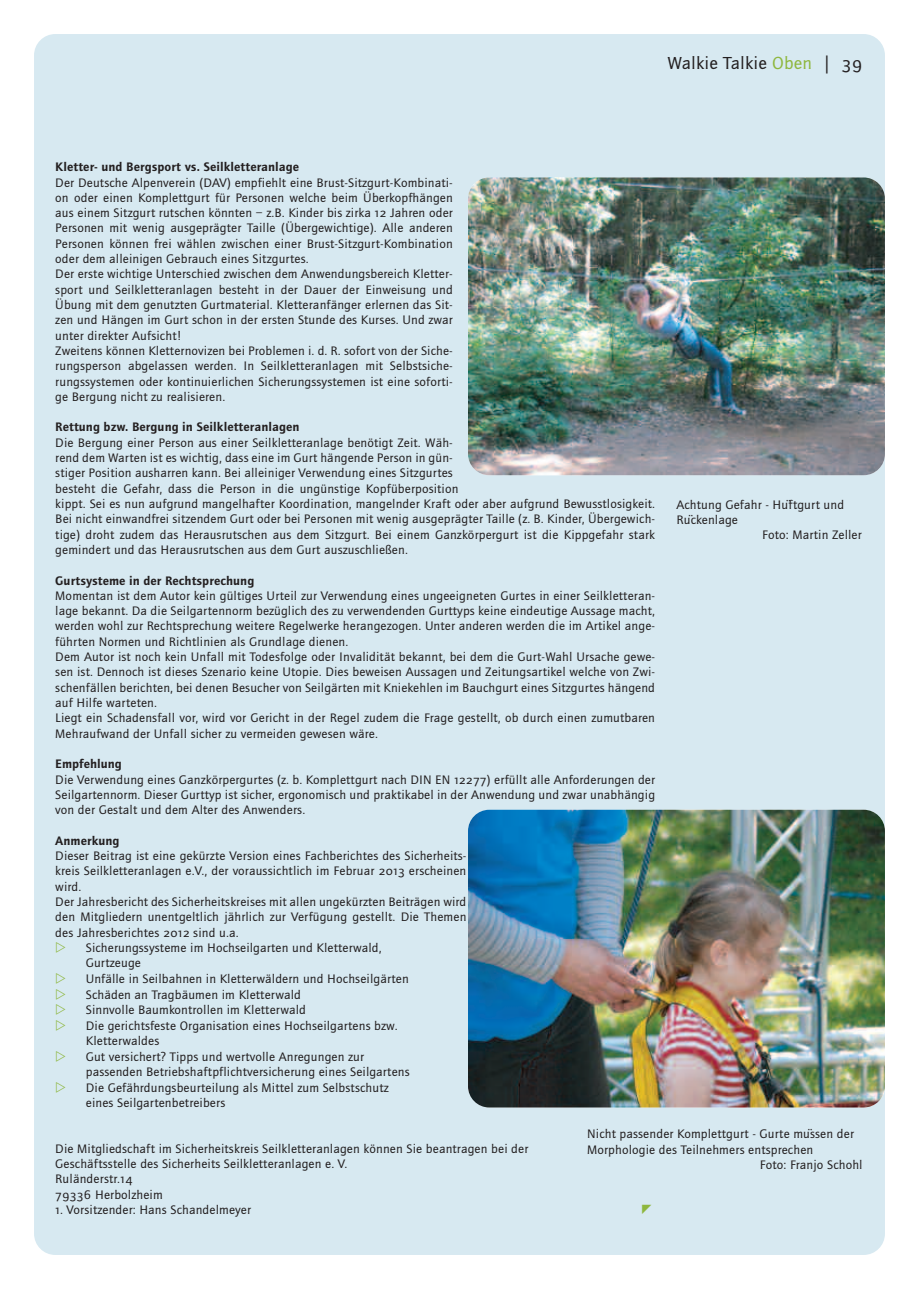
<style>
.page{position:relative;width:919px;height:1289px;background:#fff}
.page>*{position:absolute;margin:0;border:0;box-sizing:border-box;transform-origin:0 0}
.t1{font:18px "FH Key Sans";color:#231f20}
.t2{font:12.75px/15.3px "FH Key Sans";color:#231f20}
.t3{font:700 12.75px "FH Key Sans";color:#231f20}
.s1{color:#8eb73e}
.s2{font-family:"Microsoft Sans Serif"}
</style>
<div class="page">
<div style="left:34px;top:34px;width:850px;height:1220px;background:#d7e9f1;border-radius:21px"></div>
<img style="left:468px;top:177px;width:416px;height:298px;border-radius:21px">
<img style="left:468px;top:809px;width:416px;height:298px;border-radius:21px">
<h1 class="t1" style="left:667px;top:57px;width:196px">Walkie Talkie <span class="s1">Oben</span> | 39</h1>
<p class="t3" style="left:55px;top:163px;width:245px">Kletter- und Bergsport vs. Seilkletteranlage</p>
<p class="t2" style="left:55px;top:176px;width:399px">Der Deutsche Alpenverein (DAV) empfiehlt eine Brust-Sitzgurt-Kombinati&shy;on oder einen Komplettgurt für Personen welche beim Überkopfhängen aus einem Sitzgurt rutschen könnten – z.B. Kinder bis zirka 12 Jahren oder Personen mit wenig ausgeprägter Taille (Übergewichtige). Alle anderen Personen können frei wählen zwischen einer Brust-Sitzgurt-Kombination oder dem alleinigen Gebrauch eines Sitzgurtes.<br>Der erste wichtige Unterschied zwischen dem Anwendungsbereich Kletter&shy;sport und Seilkletteranlagen besteht in der Dauer der Einweisung und Übung mit dem genutzten Gurtmaterial. Kletteranfänger erlernen das Sit&shy;zen und Hängen im Gurt schon in der ersten Stunde des Kurses. Und zwar unter direkter Aufsicht!<br>Zweitens können Kletternovizen bei Problemen i. d. R. sofort von der Siche&shy;rungsperson abgelassen werden. In Seilkletteranlagen mit Selbstsiche&shy;rungssystemen oder kontinuierlichen Sicherungssystemen ist eine soforti&shy;ge Bergung nicht zu realisieren.</p>
<p class="t3" style="left:55px;top:423px;width:246px">Rettung bzw. Bergung in Seilkletteranlagen</p>
<p class="t2" style="left:55px;top:436px;width:601px">Die Bergung einer Person aus einer Seilkletteranlage benötigt Zeit. Wäh-<br>rend dem Warten ist es wichtig, dass eine im Gurt hängende Person in gün-<br>stiger Position ausharren kann. Bei alleiniger Verwendung eines Sitzgurtes<br>besteht die Gefahr, dass die Person in die ungünstige Kopfüberposition<br>kippt. Sei es nun aufgrund mangelhafter Koordination, mangelnder Kraft oder aber aufgrund Bewusstlosigkeit.<br>Bei nicht einwandfrei sitzendem Gurt oder bei Personen mit wenig ausgeprägter Taille (z. B. Kinder, Übergewich&shy;tige) droht zudem das Herausrutschen aus dem Sitzgurt. Bei einem Ganzkörpergurt ist die Kippgefahr stark gemindert und das Herausrutschen aus dem Gurt auszuschließen.</p>
<p class="t3" style="left:55px;top:576px;width:200px">Gurtsysteme in der Rechtsprechung</p>
<p class="t2" style="left:55px;top:589px;width:601px">Momentan ist dem Autor kein gültiges Urteil zur Verwendung eines ungeeigneten Gurtes in einer Seilkletteran&shy;lage bekannt. Da die Seilgartennorm bezüglich des zu verwendenden Gurttyps keine eindeutige Aussage macht, werden wohl zur Rechtsprechung weitere Regelwerke herangezogen. Unter anderen werden die im Artikel ange&shy;führten Normen und Richtlinien als Grundlage dienen.<br>Dem Autor ist noch kein Unfall mit Todesfolge oder Invalidität bekannt, bei dem die Gurt-Wahl Ursache gewe&shy;sen ist. Dennoch ist dieses Szenario keine Utopie. Dies beweisen Aussagen und Zeitungsartikel welche von Zwi&shy;schenfällen berichten, bei denen Besucher von Seilgärten mit Kniekehlen im Bauchgurt eines Sitzgurtes hängend auf Hilfe warteten.<br>Liegt ein Schadensfall vor, wird vor Gericht in der Regel zudem die Frage gestellt, ob durch einen zumutbaren Mehraufwand der Unfall sicher zu vermeiden gewesen wäre.</p>
<p class="t3" style="left:55px;top:759px;width:68px">Empfehlung</p>
<p class="t2" style="left:55px;top:773px;width:601px;text-align:justify">Die Verwendung eines Ganzkörpergurtes (z. b. Komplettgurt nach DIN EN 12277) erfüllt alle Anforderungen der Seilgartennorm. Dieser Gurttyp ist sicher, ergonomisch und praktikabel in der Anwendung und zwar unabhängig von der Gestalt und dem Alter des Anwenders.</p>
<p class="t3" style="left:55px;top:836px;width:66px">Anmerkung</p>
<p class="t2" style="left:55px;top:849px;width:412px">Dieser Beitrag ist eine gekürzte Version eines Fachberichtes des Sicherheits-</p>
<p class="t2" style="left:55px;top:864px;width:412px">kreis Seilkletteranlagen e.V., der voraussichtlich im Februar 2013 erscheinen</p>
<p class="t2" style="left:55px;top:880px;width:28px">wird.</p>
<p class="t2" style="left:55px;top:895px;width:412px">Der Jahresbericht des Sicherheitskreises mit allen ungekürzten Beiträgen wird</p>
<p class="t2" style="left:55px;top:910px;width:413px">den Mitgliedern unentgeltlich jährlich zur Verfügung gestellt. Die Themen</p>
<p class="t2" style="left:55px;top:926px;width:185px">des Jahresberichtes 2012 sind u.a.</p>
<p class="t2" style="left:86px;top:941px;width:297px">Sicherungssysteme im Hochseilgarten und Kletterwald,</p>
<p class="t2" style="left:86px;top:956px;width:57px">Gurtzeuge</p>
<p class="t2" style="left:86px;top:972px;width:325px">Unfälle in Seilbahnen in Kletterwäldern und Hochseilgärten</p>
<p class="t2" style="left:86px;top:988px;width:217px">Schäden an Tragbäumen im Kletterwald</p>
<p class="t2" style="left:86px;top:1003px;width:222px">Sinnvolle Baumkontrollen im Kletterwald</p>
<p class="t2" style="left:86px;top:1019px;width:313px">Die gerichtsfeste Organisation eines Hochseilgartens bzw.</p>
<p class="t2" style="left:86px;top:1034px;width:75px">Kletterwaldes</p>
<p class="t2" style="left:86px;top:1050px;width:280px">Gut versichert? Tipps und wertvolle Anregungen zur</p>
<p class="t2" style="left:86px;top:1065px;width:325px">passenden Betriebshaftpflichtversicherung eines Seilgartens</p>
<p class="t2" style="left:86px;top:1080px;width:304px">Die Gefährdungsbeurteilung als Mittel zum Selbstschutz</p>
<p class="t2" style="left:86px;top:1096px;width:141px">eines Seilgartenbetreibers</p>
<p class="t2" style="left:55px;top:1142px;width:474px">Die Mitgliedschaft im Sicherheitskreis Seilkletteranlagen können Sie beantragen bei der Geschäftsstelle des Sicherheits Seilkletteranlagen e. V.<br>Ruländerstr.14<br>79336 Herbolzheim</p>
<p class="t2" style="left:55px;top:1203px;width:197px">1. Vorsitzender: Hans Schandelmeyer</p>
<p class="t2" style="left:676px;top:498px;width:169px">Achtung Gefahr - Hu<span class="s2">̈</span>ftgurt und</p>
<p class="t2" style="left:676px;top:513px;width:63px">Ru<span class="s2">̈</span>ckenlage</p>
<p class="t2" style="left:762px;top:529px;width:101px">Foto: Martin Zeller</p>
<p class="t2" style="left:587px;top:1127px;width:268px">Nicht passender Komplettgurt - Gurte mu<span class="s2">̈</span>ssen der</p>
<p class="t2" style="left:587px;top:1142px;width:228px">Morphologie des Teilnehmers entsprechen</p>
<p class="t2" style="left:759px;top:1158px;width:104px">Foto: Franjo Schohl</p>
</div>
